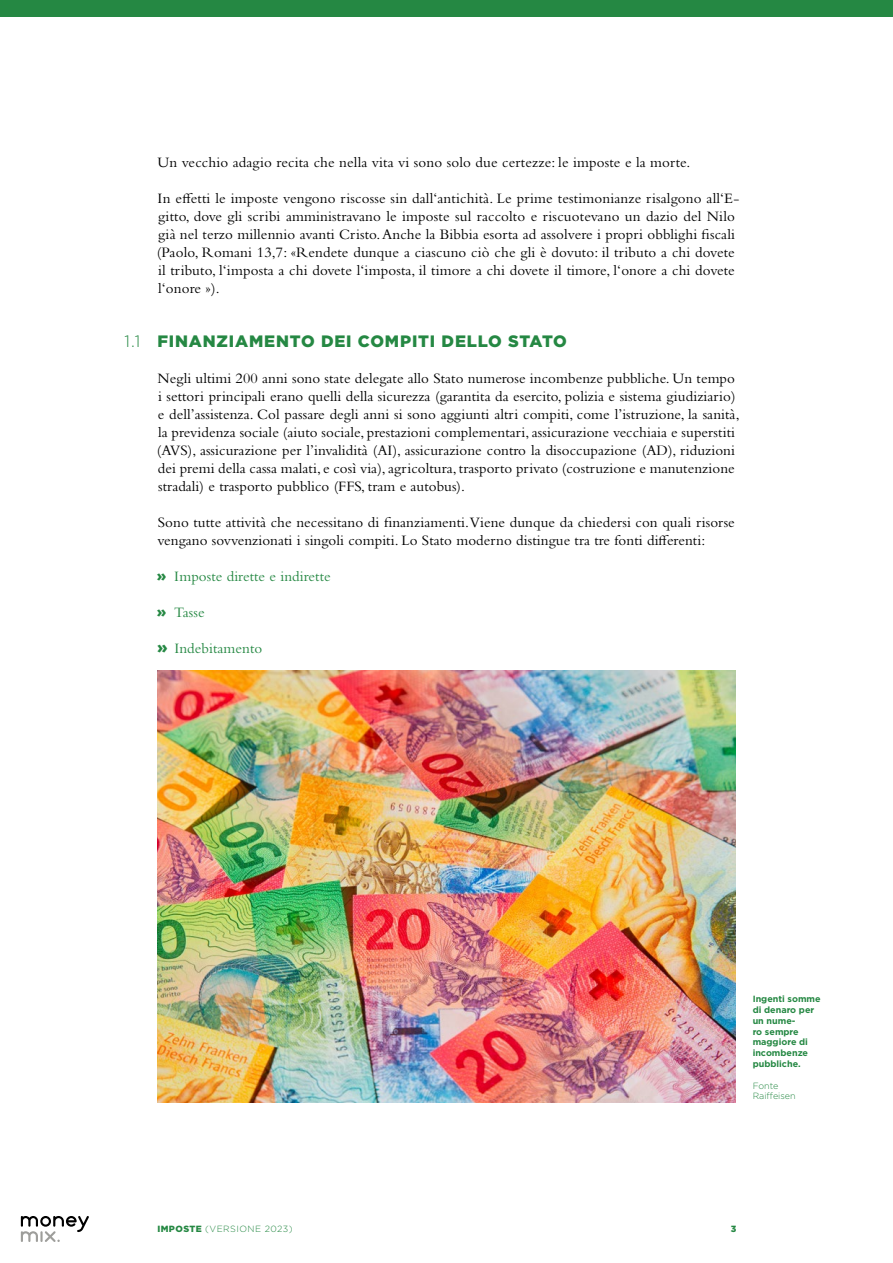
<style>
.page{position:relative;width:893px;height:1263px;background:#fff}
.page>*{position:absolute;margin:0;border:0;box-sizing:border-box;transform-origin:0 0}
.t1{font:900 16.5px "Gotham";letter-spacing:.05em;color:#258843}
.t2{font:300 16.5px "Gotham";color:#258843}
.t3{font:15px/18px "Bembo Std";letter-spacing:.005em;color:#000}
.t4{font:15px "Bembo Std";letter-spacing:.005em;color:#258843}
.t5{font:700 9px/10.8px "Gotham";color:#258843}
.t6{font:300 9px "Gotham";letter-spacing:.05em;color:#258843}
.t7{font:300 9px/10.8px "Gotham";color:#258843}
.t8{font:900 9px "Gotham";color:#258843}
.s1{font-family:"Gotham";font-weight:900}
.s2{font-family:"Gotham";font-weight:900;font-size:16.5px}
.s3{font-weight:900}
</style>
<div class="page">
<div style="left:0;top:0;width:893px;height:17px;background:#258843"></div>
<svg style="left:21px;top:1216px;width:68px;height:26px"></svg>
<img style="left:157px;top:671px;width:579px;height:432px">
<p class="t2" style="left:125px;top:331px;width:17px">1.1</p>
<p class="t3" style="left:158px;top:153px;width:534px">Un vecchio adagio recita che nella vita vi sono solo due certezze: le imposte e la morte.</p>
<p class="t3" style="left:157px;top:189px;width:584px">In effetti le imposte vengono riscosse sin dall‘antichità. Le prime testimonianze risalgono all‘E&shy;gitto, dove gli scribi amministravano le imposte sul raccolto e riscuotevano un dazio del Nilo già nel terzo millennio avanti Cristo. Anche la Bibbia esorta ad assolvere i propri obblighi fiscali (Paolo, Romani 13,7: «Rendete dunque a ciascuno ciò che gli è dovuto: il tributo a chi dovete il tributo, l‘imposta a chi dovete l‘imposta, il timore a chi dovete il timore, l‘onore a chi dovete l‘onore »).</p>
<p class="t1" style="left:157px;top:330px;width:411px">FINANZIAMENTO DEI COMPITI DELLO STATO</p>
<p class="t3" style="left:157px;top:369px;width:584px">Negli ultimi 200 anni sono state delegate allo Stato numerose incombenze pubbliche. Un tempo i settori principali erano quelli della sicurezza (garantita da esercito, polizia e sistema giudiziario) e dell’assistenza. Col passare degli anni si sono aggiunti altri compiti, come l’istruzione, la sanità, la previdenza sociale (aiuto sociale, prestazioni complementari, assicurazione vecchiaia e superstiti (AVS), assicurazione per l’invalidità (AI), assicurazione contro la disoccupazione (AD), riduzioni dei premi della cassa malati, e così via), agricoltura, trasporto privato (costruzione e manutenzione stradali) e trasporto pubblico (FFS, tram e autobus).</p>
<p class="t3" style="left:158px;top:513px;width:579px">Sono tutte attività che necessitano di finanziamenti.Viene dunque da chiedersi con quali risorse vengano sovvenzionati i singoli compiti. Lo Stato moderno distingue tra tre fonti differenti:</p>
<p class="t4" style="left:157px;top:567px;width:175px"><span class="s1">»</span> Imposte dirette e indirette</p>
<p class="t4" style="left:157px;top:603px;width:49px"><span class="s1">»</span> Tasse</p>
<p class="t4" style="left:157px;top:639px;width:107px"><span class="s2">»</span> Indebitamento</p>
<p class="t5" style="left:753px;top:993px;width:70px">Ingenti somme di denaro per un nume-<br>ro sempre maggiore di incombenze pubbliche.</p>
<p class="t7" style="left:753px;top:1080px;width:45px">Fonte<br>Raiffeisen</p>
<p class="t6" style="left:157px;top:1223px;width:137px"><span class="s3">IMPOSTE</span> (VERSIONE 2023)</p>
<p class="t8" style="left:731px;top:1223px;width:7px">3</p>
</div>
